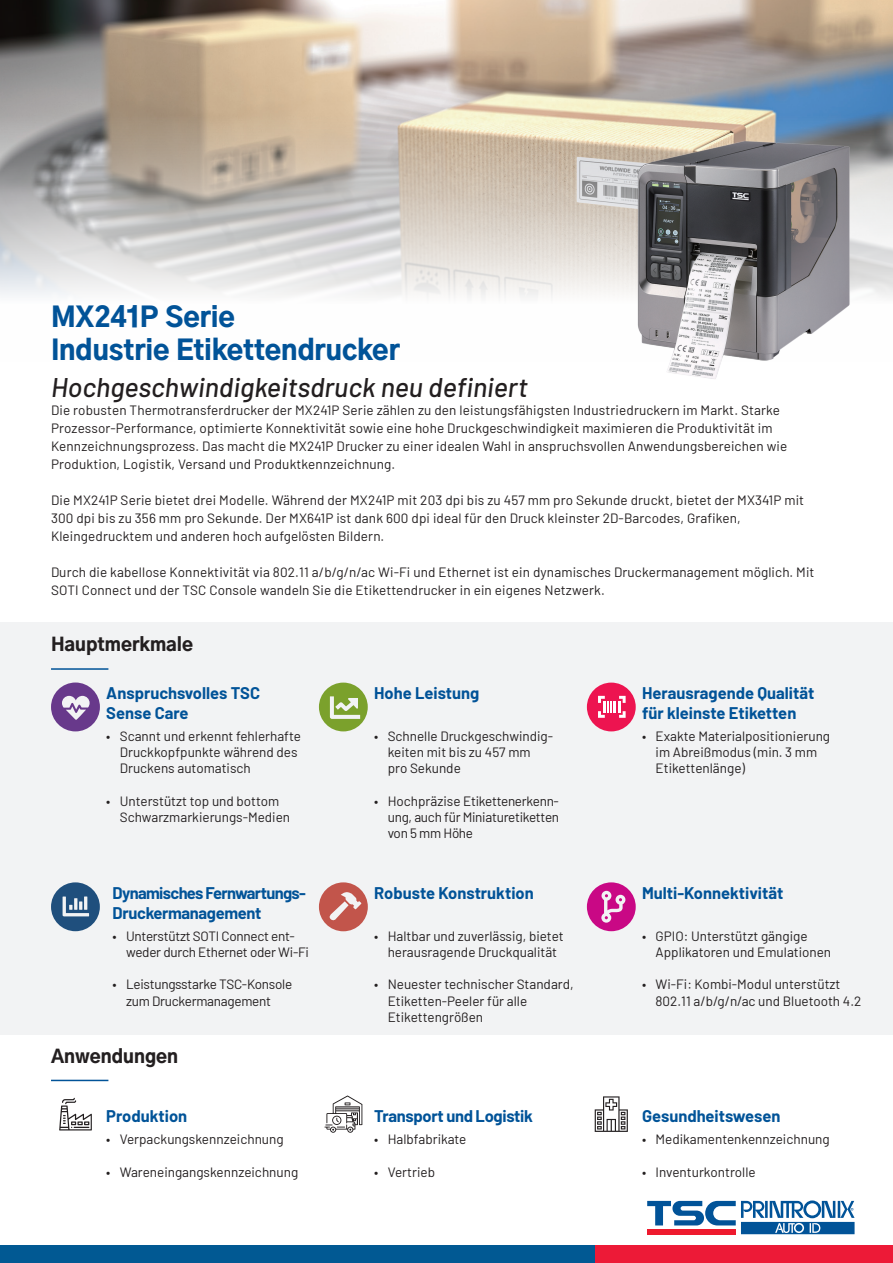
<style>
.page{position:relative;width:893px;height:1263px;background:#fff}
.page>*{position:absolute;margin:0;border:0;box-sizing:border-box;transform-origin:0 0}
.t1{font:italic 500 27px "Barlow";color:#231f20}
.t2{font:900 27px/32.4px "Gothic A1";letter-spacing:-.005em;color:#015398}
.t3{font:900 18px "Gothic A1";color:#231f20}
.t4{font:700 16.5px/19.8px "Barlow";color:#015398}
.t5{font:700 16.5px/19.8px "Barlow";letter-spacing:-.04em;color:#015398}
.t6{font:700 16.5px "Barlow";letter-spacing:-.02em;color:#015398}
.t7{font:13.5px/16.2px "Barlow";color:#231f20}
.t8{font:13.5px/16.2px "Barlow";letter-spacing:-.02em;color:#231f20}
</style>
<div class="page">
<div style="left:0;top:622px;width:893px;height:412px;background:#f2f3f4"></div>
<img style="left:0;top:0;width:893px;height:298px">
<div style="left:594px;top:1246px;width:299px;height:17px;background:#ed1a37"></div>
<div style="left:0;top:1246px;width:594px;height:17px;background:#015993"></div>
<svg style="left:647px;top:1200px;width:207px;height:34px"></svg>
<hr style="left:51px;top:668px;width:57px;height:2px;background:#015398">
<svg style="left:51px;top:682px;width:49px;height:49px"></svg>
<svg style="left:59px;top:1098px;width:33px;height:32px"></svg>
<svg style="left:324px;top:1095px;width:38px;height:38px"></svg>
<svg style="left:595px;top:1096px;width:33px;height:36px"></svg>
<hr style="left:51px;top:1080px;width:57px;height:1px;background:#015398">
<svg style="left:319px;top:882px;width:49px;height:49px"></svg>
<svg style="left:51px;top:882px;width:49px;height:49px"></svg>
<svg style="left:587px;top:882px;width:49px;height:49px"></svg>
<svg style="left:319px;top:683px;width:49px;height:48px"></svg>
<img style="left:627px;top:132px;width:233px;height:247px">
<div style="left:587px;top:683px;width:49px;height:48px;background:#ed1450;border-radius:50%"></div>
<svg style="left:598px;top:696px;width:28px;height:22px"></svg>
<h1 class="t2" style="left:51px;top:300px;width:350px">MX241P Serie<br>Industrie Etikettendrucker</h1>
<h1 class="t1" style="left:51px;top:367px;width:478px">Hochgeschwindigkeitsdruck neu definiert</h1>
<p class="t7" style="left:51px;top:400px;width:738px;line-height:18px">Die robusten Thermotransferdrucker der MX241P Serie zählen zu den leistungsfähigsten Industriedruckern im Markt. Starke Prozessor-Performance, optimierte Konnektivität sowie eine hohe Druckgeschwindigkeit maximieren die Produktivität im Kennzeichnungsprozess. Das macht die MX241P Drucker zu einer idealen Wahl in anspruchsvollen Anwendungsbereichen wie Produktion, Logistik, Versand und Produktkennzeichnung.</p>
<p class="t7" style="left:51px;top:490px;width:755px;line-height:18px">Die MX241P Serie bietet drei Modelle. Während der MX241P mit 203 dpi bis zu 457 mm pro Sekunde druckt, bietet der MX341P mit<br>300 dpi bis zu 356 mm pro Sekunde. Der MX641P ist dank 600 dpi ideal für den Druck kleinster 2D-Barcodes, Grafiken,<br>Kleingedrucktem und anderen hoch aufgelösten Bildern.</p>
<p class="t7" style="left:51px;top:562px;width:765px;line-height:18px">Durch die kabellose Konnektivität via 802.11 a/b/g/n/ac Wi-Fi und Ethernet ist ein dynamisches Druckermanagement möglich. Mit<br>SOTI Connect und der TSC Console wandeln Sie die Etikettendrucker in ein eigenes Netzwerk.</p>
<h2 class="t3" style="left:51px;top:629px;width:144px">Hauptmerkmale</h2>
<p class="t4" style="left:106px;top:682px;width:155px">Anspruchsvolles TSC<br>Sense Care</p>
<p class="t7" style="left:120px;top:727px;width:183px;text-indent:-14px">• Scannt und erkennt fehlerhafte<br>Druckkopfpunkte während des<br>Druckens automatisch</p>
<p class="t7" style="left:120px;top:792px;width:172px;text-indent:-14px">• Unterstützt top und bottom<br>Schwarzmarkierungs-Medien</p>
<p class="t4" style="left:642px;top:682px;width:174px">Herausragende Qualität für kleinste Etiketten</p>
<p class="t7" style="left:656px;top:727px;width:176px;text-indent:-14px">• Exakte Materialpositionierung im Abreißmodus (min. 3 mm<br>Etikettenlänge)</p>
<p class="t4" style="left:374px;top:682px;width:107px">Hohe Leistung</p>
<p class="t7" style="left:388px;top:727px;width:167px;text-indent:-13px">• Schnelle Druckgeschwindig&shy;keiten mit bis zu 457 mm pro Sekunde</p>
<p class="t7" style="left:388px;top:792px;width:173px;text-align:justify;text-indent:-13px">• Hochpräzise Etikettenerkenn&shy;ung, auch für Miniaturetiketten von 5 mm Höhe</p>
<p class="t5" style="left:113px;top:882px;width:195px">Dynamisches Fernwartungs-<br>Druckermanagement</p>
<p class="t8" style="left:126px;top:927px;width:184px;text-indent:-14px">• Unterstützt SOTI Connect ent&shy;weder durch Ethernet oder Wi-Fi</p>
<p class="t8" style="left:113px;top:975px;width:181px;text-align:center">• Leistungsstarke TSC-Konsole zum Druckermanagement</p>
<h2 class="t3" style="left:51px;top:1041px;width:128px">Anwendungen</h2>
<p class="t4" style="left:106px;top:1105px;width:82px">Produktion</p>
<p class="t7" style="left:106px;top:1130px;width:179px">• Verpackungskennzeichnung</p>
<p class="t7" style="left:106px;top:1163px;width:193px">• Wareneingangskennzeichnung</p>
<p class="t4" style="left:374px;top:882px;width:161px">Robuste Konstruktion</p>
<p class="t7" style="left:374px;top:927px;width:191px;text-align:center">• Haltbar und zuverlässig, bietet herausragende Druckqualität</p>
<p class="t7" style="left:388px;top:975px;width:187px;text-indent:-13px">• Neuester technischer Standard,<br>Etiketten-Peeler für alle<br>Etikettengrößen</p>
<p class="t6" style="left:374px;top:1104px;width:160px">Transport und Logistik</p>
<p class="t7" style="left:374px;top:1130px;width:94px">• Halbfabrikate</p>
<p class="t7" style="left:374px;top:1163px;width:62px">• Vertrieb</p>
<p class="t4" style="left:642px;top:882px;width:143px">Multi-Konnektivität</p>
<p class="t7" style="left:656px;top:927px;width:177px;text-indent:-14px">• GPIO: Unterstützt gängige<br>Applikatoren und Emulationen</p>
<p class="t7" style="left:656px;top:975px;width:207px;text-indent:-14px">• Wi-Fi: Kombi-Modul unterstützt<br>802.11 a/b/g/n/ac und Bluetooth 4.2</p>
<p class="t4" style="left:642px;top:1105px;width:140px">Gesundheitswesen</p>
<p class="t7" style="left:642px;top:1130px;width:189px">• Medikamentenkennzeichnung</p>
<p class="t7" style="left:642px;top:1163px;width:115px">• Inventurkontrolle</p>
</div>
